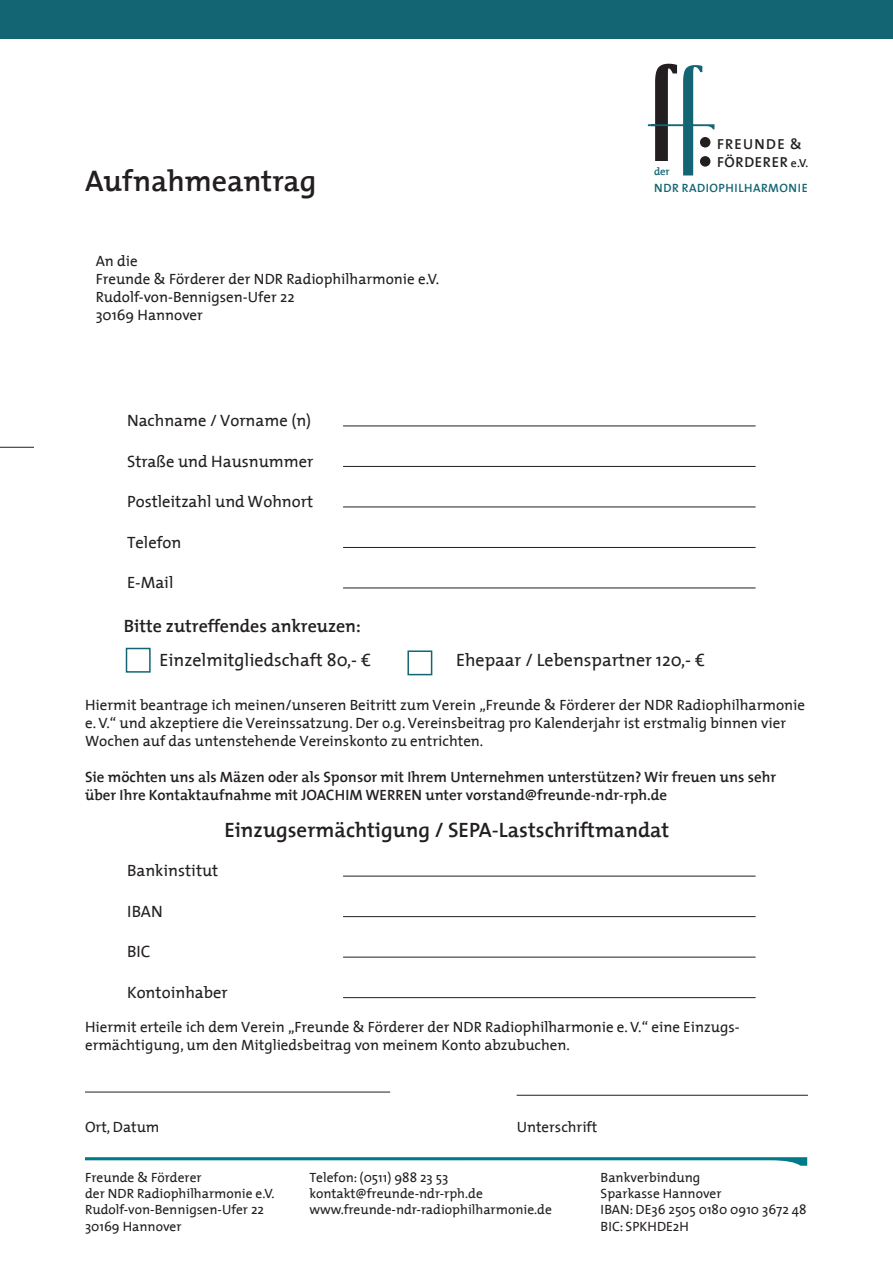
<style>
.page{position:relative;width:893px;height:1263px;background:#fff}
.page>*{position:absolute;margin:0;border:0;box-sizing:border-box;transform-origin:0 0}
.t1{font:600 30px "The Mix";color:#231f20}
.t2{font:600 21px "The Mix";color:#231f20}
.t3{font:18px "The Mix 5";color:#231f20}
.t4{font:600 18px "The Mix";color:#231f20}
.t5{font:16.5px "The Mix 5";color:#231f20}
.t6{font:15px/18px "The Mix 5";color:#231f20}
.t7{font:600 15px/18px "The Mix";color:#231f20}
.t8{font:600 14.7px/17.5px "The Mix";letter-spacing:.05em;color:#231f20}
.t9{font:13.5px/16.2px "The Mix 5";color:#231f20}
.t10{font:600 12.15px "The Mix";letter-spacing:.04em;color:#136573}
.t11{font:600 10.8px "The Mix";color:#136573}
.s1{font-size:11.7px}
</style>
<div class="page">
<svg style="left:648px;top:63px;width:66px;height:113px"></svg>
<hr style="left:343px;top:426px;width:413px;height:1px;background:#231f20">
<hr style="left:343px;top:466px;width:413px;height:1px;background:#231f20">
<hr style="left:343px;top:507px;width:413px;height:1px;background:#231f20">
<hr style="left:343px;top:547px;width:413px;height:1px;background:#231f20">
<hr style="left:343px;top:588px;width:413px;height:1px;background:#231f20">
<div style="left:0;top:0;width:893px;height:38px;background:#136573"></div>
<svg style="left:85px;top:1157px;width:722px;height:9px"></svg>
<div style="left:126px;top:648px;width:25px;height:25px;border:2px solid #136573"></div>
<div style="left:407px;top:650px;width:25px;height:25px;border:2px solid #136573"></div>
<hr style="left:343px;top:876px;width:413px;height:1px;background:#231f20">
<hr style="left:343px;top:916px;width:413px;height:1px;background:#231f20">
<hr style="left:343px;top:957px;width:413px;height:1px;background:#231f20">
<hr style="left:343px;top:997px;width:413px;height:1px;background:#231f20">
<hr style="left:85px;top:1092px;width:305px;height:1px;background:#231f20">
<hr style="left:517px;top:1095px;width:291px;height:1px;background:#231f20">
<hr style="left:0;top:447px;width:34px;height:1px;background:#231f20">
<h1 class="t1" style="left:85px;top:156px;width:233px">Aufnahmeantrag</h1>
<p class="t6" style="left:96px;top:251px;width:345px">An die<br>Freunde &amp; Förderer der NDR Radiophilharmonie e.V.<br>Rudolf-von-Bennigsen-Ufer 22<br>30169 Hannover</p>
<p class="t8" style="left:717px;top:135px;width:93px">FREUNDE &amp;<br>FÖRDERER <span class="s1">e.V.</span></p>
<p class="t11" style="left:654px;top:163px;width:17px">der</p>
<p class="t10" style="left:654px;top:178px;width:155px">NDR RADIOPHILHARMONIE</p>
<p class="t5" style="left:127px;top:407px;width:186px">Nachname / Vorname (n)</p>
<p class="t5" style="left:127px;top:447px;width:188px">Straße und Hausnummer</p>
<p class="t5" style="left:127px;top:488px;width:188px">Postleitzahl und Wohnort</p>
<p class="t5" style="left:127px;top:528px;width:56px">Telefon</p>
<p class="t5" style="left:127px;top:569px;width:48px">E-Mail</p>
<p class="t4" style="left:124px;top:611px;width:238px">Bitte zutreffendes ankreuzen:</p>
<p class="t3" style="left:159px;top:645px;width:213px">Einzelmitgliedschaft 80,- €</p>
<p class="t3" style="left:456px;top:645px;width:250px">Ehepaar / Lebenspartner 120,- €</p>
<p class="t6" style="left:85px;top:695px;width:721px">Hiermit beantrage ich meinen/unseren Beitritt zum Verein „Freunde &amp; Förderer der NDR Radiophilharmonie e. V.“ und akzeptiere die Vereinssatzung. Der o.g. Vereinsbeitrag pro Kalenderjahr ist erstmalig binnen vier<br>Wochen auf das untenstehende Vereinskonto zu entrichten.</p>
<p class="t7" style="left:85px;top:767px;width:693px">Sie möchten uns als Mäzen oder als Sponsor mit Ihrem Unternehmen unterstützen? Wir freuen uns sehr über Ihre Kontaktaufnahme mit Joachim Werren unter vorstand@freunde-ndr-rph.de</p>
<h2 class="t2" style="left:224px;top:812px;width:446px">Einzugsermächtigung / SEPA-Lastschriftmandat</h2>
<p class="t5" style="left:127px;top:857px;width:93px">Bankinstitut</p>
<p class="t5" style="left:127px;top:897px;width:37px">IBAN</p>
<p class="t5" style="left:127px;top:938px;width:25px">BIC</p>
<p class="t5" style="left:127px;top:978px;width:102px">Kontoinhaber</p>
<p class="t6" style="left:85px;top:1017px;width:656px">Hiermit erteile ich dem Verein „Freunde &amp; Förderer der NDR Radiophilharmonie e. V.“ eine Einzugs&shy;ermächtigung, um den Mitgliedsbeitrag von meinem Konto abzubuchen.</p>
<p class="t6" style="left:85px;top:1117px;width:76px">Ort, Datum</p>
<p class="t6" style="left:517px;top:1117px;width:82px">Unterschrift</p>
<p class="t9" style="left:85px;top:1169px;width:191px">Freunde &amp; Förderer<br>der NDR Radiophilharmonie e.V.<br>Rudolf-von-Bennigsen-Ufer 22<br>30169 Hannover</p>
<p class="t9" style="left:309px;top:1169px;width:244px">Telefon: (0511) 988 23 53 kontakt@freunde-ndr-rph.de www.freunde-ndr-radiophilharmonie.de</p>
<p class="t9" style="left:601px;top:1169px;width:207px">Bankverbindung<br>Sparkasse Hannover<br>IBAN: DE36 2505 0180 0910 3672 48<br>BIC: SPKHDE2H</p>
</div>
